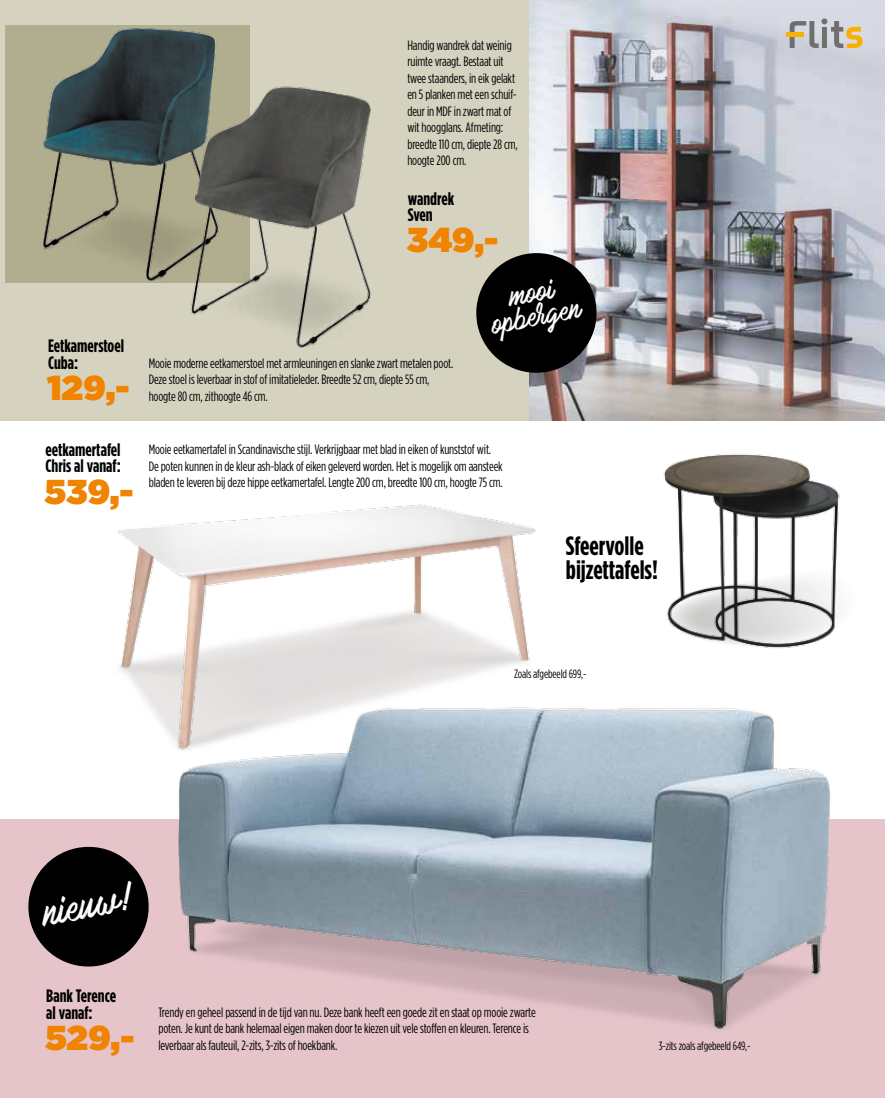
<style>
.page{position:relative;width:885px;height:1098px;background:#fff}
.page>*{position:absolute;margin:0;border:0;box-sizing:border-box;transform-origin:0 0}
.t1{font:900 34.5px "Gotham HTF";letter-spacing:-.005em;color:#f08300}
.t2{font:34.2px "Mark My Words";color:#fff}
.t3{font:700 condensed 26.4px/24.3px "Gotham HTF";color:#000}
.t4{font:25.2px/24px "Mark My Words";color:#fff;text-align:center}
.t5{font:700 condensed 18px/16.5px "Gotham HTF";color:#000}
.t6{font:condensed 13.5px/16.5px "Gotham HTF";letter-spacing:-.01em;color:#000}
.t7{font:condensed 12px "Gotham HTF";letter-spacing:-.01em;color:#000}
</style>
<div class="page">
<div style="left:0;top:819px;width:884px;height:278px;background:#e5c4ca"></div>
<div style="left:0;top:0;width:529px;height:420px;background:#d5d3bf"></div>
<img style="left:529px;top:0;width:355px;height:420px">
<hr style="left:0;top:0;width:1px;height:420px;background:#95b8d5">
<img style="left:0;top:74px;width:1px;height:324px">
<img style="left:663px;top:453px;width:177px;height:196px">
<img style="left:178px;top:708px;width:652px;height:321px">
<svg style="left:664px;top:568px;width:176px;height:78px"></svg>
<svg style="left:476px;top:248px;width:125px;height:130px"></svg>
<svg style="left:28px;top:846px;width:121px;height:121px"></svg>
<div style="left:786px;top:32px;width:17px;height:5px;background:#f9b000"></div>
<svg style="left:789px;top:18px;width:73px;height:30px;background:#bcb4a2"></svg>
<img style="left:184px;top:86px;width:187px;height:262px">
<img style="left:5px;top:26px;width:245px;height:256px">
<img style="left:117px;top:504px;width:434px;height:251px">
<p class="t6" style="left:407px;top:36px;width:112px">Handig wandrek dat weinig ruimte vraagt. Bestaat uit twee staanders, in eik gelakt en 5 planken met een schuif&shy;deur in MDF in zwart mat of wit hoogglans. Afmeting: breedte 110 cm, diepte 28 cm, hoogte 200 cm.</p>
<h3 class="t5" style="left:407px;top:189px;width:48px">wandrek<br>Sven</h3>
<h3 class="t5" style="left:48px;top:337px;width:77px">Eetkamerstoel<br>Cuba:</h3>
<h1 class="t1" style="left:47px;top:367px;width:84px">129,-</h1>
<h1 class="t1" style="left:406px;top:220px;width:93px">349,-</h1>
<p class="t6" style="left:149px;top:354px;width:306px">Mooie moderne eetkamerstoel met armleuningen en slanke zwart metalen poot.<br>Deze stoel is leverbaar in stof of imitatieleder. Breedte 52 cm, diepte 55 cm,</p>
<p class="t6" style="left:149px;top:387px;width:121px">hoogte 80 cm, zithoogte 46 cm.</p>
<h3 class="t4" style="left:486px;top:290px;width:92px;rotate:-11deg">mooi opbergen</h3>
<h3 class="t5" style="left:46px;top:440px;width:77px">eetkamertafel<br>Chris al vanaf:</h3>
<p class="t6" style="left:149px;top:441px;width:355px">Mooie eetkamertafel in Scandinavische stijl. Verkrijgbaar met blad in eiken of kunststof wit.<br>De poten kunnen in de kleur ash-black of eiken geleverd worden. Het is mogelijk om aansteek bladen te leveren bij deze hippe eetkamertafel. Lengte 200 cm, breedte 100 cm, hoogte 75 cm.</p>
<h1 class="t1" style="left:45px;top:471px;width:91px">539,-</h1>
<h3 class="t3" style="left:566px;top:532px;width:94px">Sfeervolle bijzettafels!</h3>
<p class="t7" style="left:514px;top:667px;width:74px">Zoals afgebeeld 699,-</p>
<h2 class="t2" style="left:41px;top:894px;width:95px;rotate:-11deg">nieuw!</h2>
<h3 class="t5" style="left:46px;top:986px;width:71px">Bank Terence al vanaf:</h3>
<h1 class="t1" style="left:45px;top:1017px;width:91px">529,-</h1>
<p class="t6" style="left:158px;top:1003px;width:379px">Trendy en geheel passend in de tijd van nu. Deze bank heeft een goede zit en staat op mooie zwarte poten. Je kunt de bank helemaal eigen maken door te kiezen uit vele stoffen en kleuren. Terence is leverbaar als fauteuil, 2-zits, 3-zits of hoekbank.</p>
<p class="t7" style="left:658px;top:1038px;width:93px">3-zits zoals afgebeeld 649,-</p>
</div>
